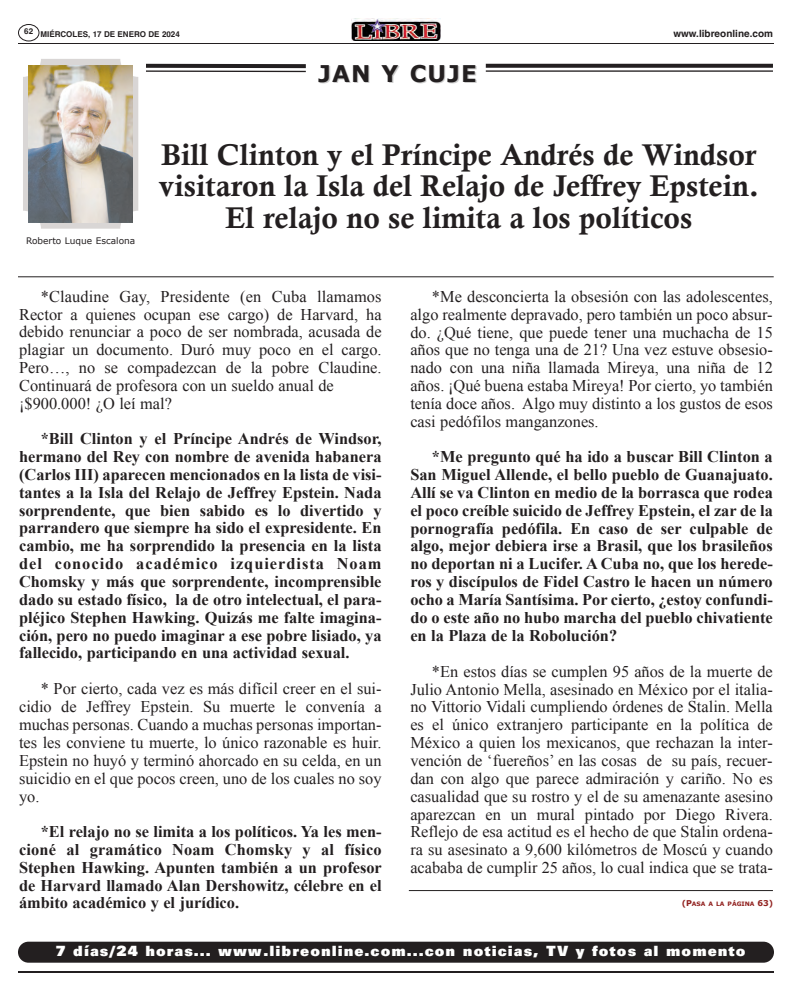
<style>
.page{position:relative;width:792px;height:990px;background:#fff}
.page>*{position:absolute;margin:0;border:0;box-sizing:border-box;transform-origin:0 0}
.t1{font:30px/31.5px "Calis MT Bol";color:#231f20;text-align:center}
.t2{font:700 23px "Verdana";letter-spacing:.05em;color:#231f20}
.t3{font:16.4px/17.9px "Times New Roman";color:#231f20;text-align:justify}
.t4{font:700 16.4px/17.9px "Times New Roman";color:#231f20;text-align:justify}
.t5{font:15.3px "Univers Ultra Bold DTC";letter-spacing:.065em;color:#fff}
.t6{font:700 10px "Helvetica";color:#231f20}
.t7{font:9px "Verdana";color:#231f20}
.t8{font:700 8px "Helvetica";color:#231f20}
.t9{font:700 6px "Verdana";color:#91211f}
.s1{font-size:8px}
</style>
<div class="page">
<hr style="left:18px;top:43px;width:756px;height:1px;background:#231f20">
<img style="left:351px;top:18px;width:90px;height:23px">
<svg style="left:18px;top:24px;width:22px;height:17px"></svg>
<hr style="left:18px;top:971px;width:756px;height:2px;background:#231f20">
<div style="left:18px;top:942px;width:756px;height:21px;background:#231f20;border-radius:10px"></div>
<hr style="left:18px;top:276px;width:756px;height:1px;background:#231f20">
<svg style="left:23px;top:59px;width:115px;height:170px;background:#dbd8d7"></svg>
<img style="left:29px;top:65px;width:104px;height:158px">
<hr style="left:409px;top:890px;width:364px;height:1px;background:#231f20">
<svg style="left:146px;top:63px;width:160px;height:10px"></svg>
<svg style="left:486px;top:64px;width:287px;height:4px"></svg>
<hr style="left:486px;top:70px;width:287px;height:2px;background:#231f20">
<p class="t8" style="left:24px;top:28px;width:10px">62</p>
<p class="t8" style="left:40px;top:31px;width:141px">MIÉRCOLES, 17 DE ENERO DE 2024</p>
<p class="t6" style="left:673px;top:29px;width:101px">www.libreonline.com</p>
<h2 class="t2" style="left:318px;top:59px;width:160px">JAN Y CUJE</h2>
<p class="t7" style="left:26px;top:235px;width:111px">Roberto Luque Escalona</p>
<h1 class="t1" style="left:159px;top:143px;width:602px">Bill Clinton y el Príncipe Andrés de Windsor visitaron la Isla del Relajo de Jeffrey Epstein.<br>El relajo no se limita a los políticos</h1>
<p class="t3" style="left:19px;top:287px;width:364px;text-align:left;text-indent:22px">*Claudine Gay, Presidente (en Cuba llamamos Rector a quienes ocupan ese cargo) de Harvard, ha debido renunciar a poco de ser nombrada, acusada de plagiar un documento. Duró muy poco en el cargo.<br>Pero…, no se compadezcan de la pobre Claudine.<br>Continuará de profesora con un sueldo anual de ¡$900.000! ¿O leí mal?</p>
<p class="t4" style="left:19px;top:430px;width:364px;text-indent:22px">*Bill Clinton y el Príncipe Andrés de Windsor, hermano del Rey con nombre de avenida habanera (Carlos III) aparecen mencionados en la lista de visi&shy;tantes a la Isla del Relajo de Jeffrey Epstein. Nada sorprendente, que bien sabido es lo divertido y parrandero que siempre ha sido el expresidente. En cambio, me ha sorprendido la presencia en la lista del conocido académico izquierdista Noam Chomsky y más que sorprendente, incomprensible dado su estado físico, la de otro intelectual, el para&shy;pléjico Stephen Hawking. Quizás me falte imagina&shy;ción, pero no puedo imaginar a ese pobre lisiado, ya fallecido, participando en una actividad sexual.</p>
<p class="t3" style="left:19px;top:680px;width:364px;text-indent:22px">* Por cierto, cada vez es más difícil creer en el sui&shy;cidio de Jeffrey Epstein. Su muerte le convenía a muchas personas. Cuando a muchas personas importan&shy;tes les conviene tu muerte, lo único razonable es huir.<br>Epstein no huyó y terminó ahorcado en su celda, en un suicidio en el que pocos creen, uno de los cuales no soy yo.</p>
<p class="t4" style="left:19px;top:823px;width:364px;text-indent:22px">*El relajo no se limita a los políticos. Ya les men&shy;cioné al gramático Noam Chomsky y al físico Stephen Hawking. Apunten también a un profesor de Harvard llamado Alan Dershowitz, célebre en el ámbito académico y el jurídico.</p>
<p class="t3" style="left:410px;top:287px;width:364px;text-indent:22px">*Me desconcierta la obsesión con las adolescentes, algo realmente depravado, pero también un poco absur&shy;do. ¿Qué tiene, que puede tener una muchacha de 15 años que no tenga una de 21? Una vez estuve obsesio&shy;nado con una niña llamada Mireya, una niña de 12 años. ¡Qué buena estaba Mireya! Por cierto, yo también tenía doce años. Algo muy distinto a los gustos de esos casi pedófilos manganzones.</p>
<p class="t4" style="left:410px;top:448px;width:364px;text-indent:22px">*Me pregunto qué ha ido a buscar Bill Clinton a San Miguel Allende, el bello pueblo de Guanajuato.<br>Allí se va Clinton en medio de la borrasca que rodea el poco creíble suicido de Jeffrey Epstein, el zar de la pornografía pedófila. En caso de ser culpable de algo, mejor debiera irse a Brasil, que los brasileños no deportan ni a Lucifer. A Cuba no, que los herede&shy;ros y discípulos de Fidel Castro le hacen un número ocho a María Santísima. Por cierto, ¿estoy confundi&shy;do o este año no hubo marcha del pueblo chivatiente en la Plaza de la Robolución?</p>
<p class="t3" style="left:410px;top:662px;width:364px;text-indent:22px">*En estos días se cumplen 95 años de la muerte de Julio Antonio Mella, asesinado en México por el italia&shy;no Vittorio Vidali cumpliendo órdenes de Stalin. Mella es el único extranjero participante en la política de México a quien los mexicanos, que rechazan la inter&shy;vención de ‘fuereños’ en las cosas de su país, recuer&shy;dan con algo que parece admiración y cariño. No es casualidad que su rostro y el de su amenazante asesino aparezcan en un mural pintado por Diego Rivera.<br>Reflejo de esa actitud es el hecho de que Stalin ordena&shy;ra su asesinato a 9,600 kilómetros de Moscú y cuando acababa de cumplir 25 años, lo cual indica que se trata-</p>
<p class="t9" style="left:682px;top:900px;width:93px"><span class="s1">(P</span>ASA A LA PÁGINA <span class="s1">63)</span></p>
<p class="t5" style="left:55px;top:946px;width:692px">7 días/24 horas... www.libreonline.com...con noticias, TV y fotos al momento</p>
</div>
